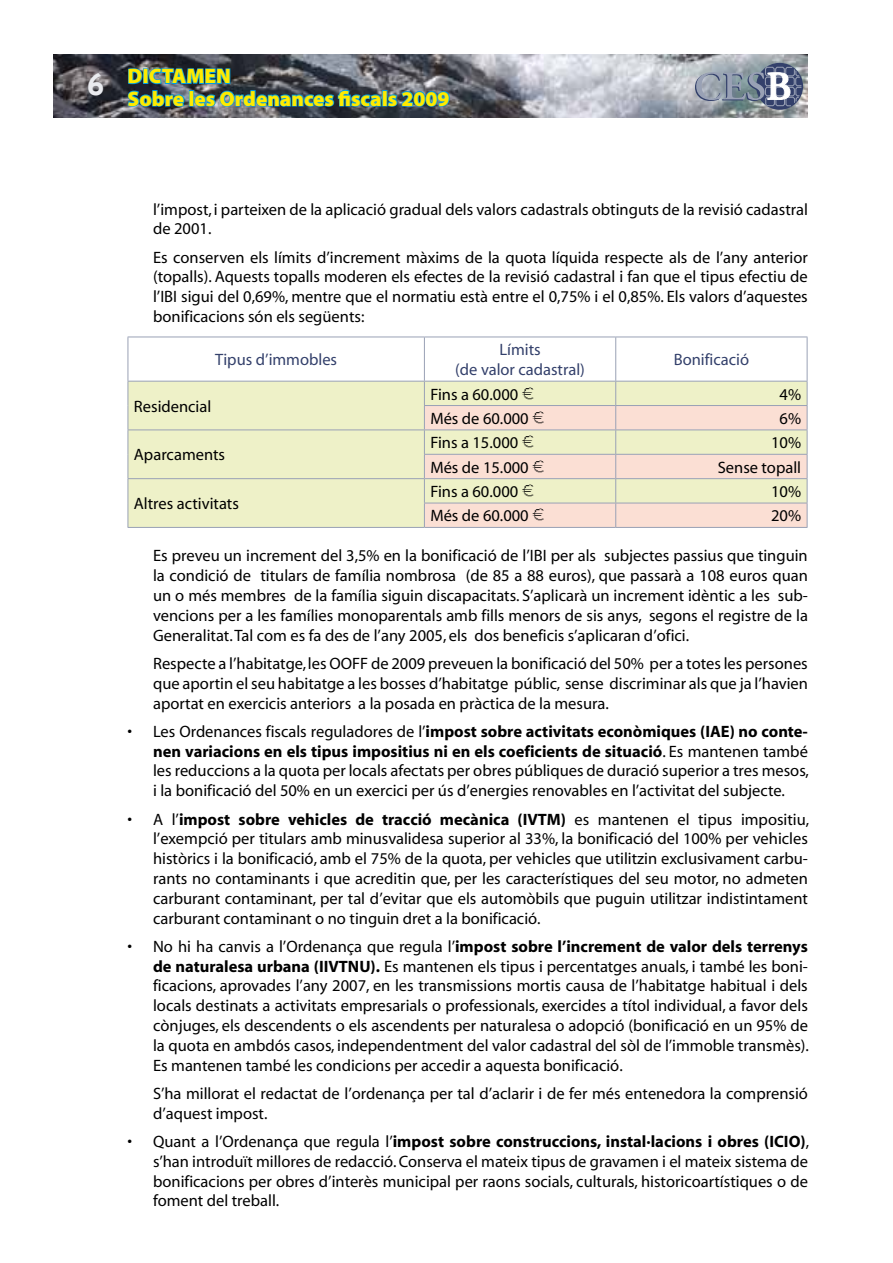
<style>
.page{position:relative;width:893px;height:1263px;background:#fff}
.page>*{position:absolute;margin:0;border:0;box-sizing:border-box;transform-origin:0 0}
.t1{font:900 21px/22.5px "Myriad Pro";color:#ffeb00}
.t2{font:16.5px/19.8px "Myriad";color:#000;text-align:justify}
.t3{font:16.5px/19.8px "Myriad";color:#33406b;text-align:center}
.s1{font-family:"Triplex";font-weight:700;font-size:35.55px;color:#eaebef}
.s2{font-family:"Euro Collection"}
.s3{font-weight:700}
</style>
<div class="page">
<img style="left:53px;top:54px;width:755px;height:64px">
<div style="left:756px;top:63px;width:47px;height:47px;background:#33406b;border-radius:50%"></div>
<svg style="left:695px;top:66px;width:107px;height:41px;background:#8691a2"></svg>
<svg style="left:126px;top:54px;width:324px;height:64px;background:#435d6d"></svg>
<div style="left:129px;top:382px;width:678px;height:145px;background:#eef1c8"></div>
<svg style="left:425px;top:406px;width:382px;height:121px;background:#f4e5ce"></svg>
<hr style="left:128px;top:337px;width:296px;height:1px;background:#99a1b5">
<hr style="left:128px;top:337px;width:1px;height:44px;background:#99a1b5">
<hr style="left:424px;top:337px;width:192px;height:1px;background:#99a1b5">
<hr style="left:424px;top:337px;width:1px;height:44px;background:#99a1b5">
<hr style="left:616px;top:337px;width:191px;height:1px;background:#99a1b5">
<hr style="left:615px;top:337px;width:1px;height:44px;background:#99a1b5">
<hr style="left:807px;top:337px;width:1px;height:44px;background:#99a1b5">
<hr style="left:128px;top:381px;width:296px;height:1px;background:#99a1b5">
<hr style="left:424px;top:381px;width:192px;height:1px;background:#99a1b5">
<hr style="left:616px;top:381px;width:191px;height:1px;background:#99a1b5">
<hr style="left:424px;top:405px;width:192px;height:1px;background:#99a1b5">
<hr style="left:616px;top:405px;width:191px;height:1px;background:#99a1b5">
<hr style="left:128px;top:429px;width:296px;height:1px;background:#99a1b5">
<hr style="left:424px;top:429px;width:192px;height:1px;background:#99a1b5">
<hr style="left:616px;top:429px;width:191px;height:1px;background:#99a1b5">
<hr style="left:424px;top:454px;width:192px;height:1px;background:#99a1b5">
<hr style="left:616px;top:454px;width:191px;height:1px;background:#99a1b5">
<hr style="left:128px;top:478px;width:296px;height:1px;background:#99a1b5">
<hr style="left:424px;top:478px;width:192px;height:1px;background:#99a1b5">
<hr style="left:616px;top:478px;width:191px;height:1px;background:#99a1b5">
<svg style="left:128px;top:381px;width:1px;height:146px"></svg>
<hr style="left:424px;top:503px;width:192px;height:1px;background:#99a1b5">
<svg style="left:424px;top:381px;width:1px;height:146px"></svg>
<hr style="left:616px;top:503px;width:191px;height:1px;background:#99a1b5">
<svg style="left:615px;top:381px;width:1px;height:146px"></svg>
<svg style="left:807px;top:381px;width:1px;height:146px"></svg>
<hr style="left:128px;top:527px;width:296px;height:1px;background:#99a1b5">
<hr style="left:424px;top:527px;width:192px;height:1px;background:#99a1b5">
<hr style="left:616px;top:527px;width:191px;height:1px;background:#99a1b5">
<p class="t1" style="left:128px;top:65px;width:324px;text-indent:-40px"><span class="s1">6</span> DICTAMEN<br>Sobre les Ordenances fiscals 2009</p>
<p class="t2" style="left:153px;top:200px;width:656px">l’impost, i parteixen de la aplicació gradual dels valors cadastrals obtinguts de la revisió cadastral de 2001.</p>
<p class="t2" style="left:153px;top:248px;width:656px">Es conserven els límits d’increment màxims de la quota líquida respecte als de l’any anterior (topalls). Aquests topalls moderen els efectes de la revisió cadastral i fan que el tipus efectiu de l’IBI sigui del 0,69%, mentre que el normatiu està entre el 0,75% i el 0,85%. Els valors d’aquestes bonificacions són els següents:</p>
<p class="t3" style="left:215px;top:351px;width:123px">Tipus d’immobles</p>
<p class="t3" style="left:455px;top:341px;width:131px">Límits<br>(de valor cadastral)</p>
<p class="t3" style="left:674px;top:351px;width:77px">Bonificació</p>
<p class="t2" style="left:134px;top:397px;width:79px">Residencial</p>
<p class="t2" style="left:430px;top:385px;width:105px">Fins a 60.000 <span class="s2">E</span></p>
<p class="t2" style="left:780px;top:385px;width:23px">4%</p>
<p class="t2" style="left:430px;top:409px;width:115px">Més de 60.000 <span class="s2">E</span></p>
<p class="t2" style="left:780px;top:409px;width:23px">6%</p>
<p class="t2" style="left:134px;top:446px;width:93px">Aparcaments</p>
<p class="t2" style="left:430px;top:434px;width:105px">Fins a 15.000 <span class="s2">E</span></p>
<p class="t2" style="left:771px;top:434px;width:31px">10%</p>
<p class="t2" style="left:430px;top:458px;width:115px">Més de 15.000 <span class="s2">E</span></p>
<p class="t2" style="left:718px;top:458px;width:85px">Sense topall</p>
<p class="t2" style="left:430px;top:482px;width:105px">Fins a 60.000 <span class="s2">E</span></p>
<p class="t2" style="left:771px;top:482px;width:31px">10%</p>
<p class="t2" style="left:430px;top:507px;width:115px">Més de 60.000 <span class="s2">E</span></p>
<p class="t2" style="left:771px;top:507px;width:31px">20%</p>
<p class="t2" style="left:153px;top:547px;width:656px">Es preveu un increment del 3,5% en la bonificació de l’IBI per als subjectes passius que tinguin la condició de titulars de família nombrosa (de 85 a 88 euros), que passarà a 108 euros quan un o més membres de la família siguin discapacitats. S’aplicarà un increment idèntic a les sub&shy;vencions per a les famílies monoparentals amb fills menors de sis anys, segons el registre de la Generalitat. Tal com es fa des de l’any 2005, els dos beneficis s’aplicaran d’ofici.</p>
<p class="t2" style="left:153px;top:654px;width:656px">Respecte a l’habitatge, les OOFF de 2009 preveuen la bonificació del 50% per a totes les persones que aportin el seu habitatge a les bosses d’habitatge públic, sense discriminar als que ja l’havien aportat en exercicis anteriors a la posada en pràctica de la mesura.</p>
<p class="t2" style="left:153px;top:722px;width:657px;text-indent:-26px">• Les Ordenances fiscals reguladores de l’<span class="s3">impost sobre activitats econòmiques (IAE) no conte&shy;nen variacions en els tipus impositius ni en els coeficients de situació</span>. Es mantenen també les reduccions a la quota per locals afectats per obres públiques de duració superior a tres mesos, i la bonificació del 50% en un exercici per ús d’energies renovables en l’activitat del subjecte.</p>
<p class="t2" style="left:153px;top:810px;width:657px;text-indent:-26px">• A l’<span class="s3">impost sobre vehicles de tracció mecànica (IVTM)</span> es mantenen el tipus impositiu, l’exempció per titulars amb minusvalidesa superior al 33%, la bonificació del 100% per vehicles històrics i la bonificació, amb el 75% de la quota, per vehicles que utilitzin exclusivament carbu&shy;rants no contaminants i que acreditin que, per les característiques del seu motor, no admeten carburant contaminant, per tal d’evitar que els automòbils que puguin utilitzar indistintament carburant contaminant o no tinguin dret a la bonificació.</p>
<p class="t2" style="left:153px;top:937px;width:657px;text-indent:-25px">• No hi ha canvis a l’Ordenança que regula l’<span class="s3">impost sobre l’increment de valor dels terrenys de naturalesa urbana (IIVTNU).</span> Es mantenen els tipus i percentatges anuals, i també les boni&shy;ficacions, aprovades l’any 2007, en les transmissions mortis causa de l’habitatge habitual i dels locals destinats a activitats empresarials o professionals, exercides a títol individual, a favor dels cònjuges, els descendents o els ascendents per naturalesa o adopció (bonificació en un 95% de la quota en ambdós casos, independentment del valor cadastral del sòl de l’immoble transmès).<br>Es mantenen també les condicions per accedir a aquesta bonificació.</p>
<p class="t2" style="left:153px;top:1084px;width:656px">S’ha millorat el redactat de l’ordenança per tal d’aclarir i de fer més entenedora la comprensió d’aquest impost.</p>
<p class="t2" style="left:153px;top:1132px;width:657px;text-indent:-26px">• Quant a l’Ordenança que regula l’<span class="s3">impost sobre construccions, instal·lacions i obres (ICIO)</span>, s’han introduït millores de redacció. Conserva el mateix tipus de gravamen i el mateix sistema de bonificacions per obres d’interès municipal per raons socials, culturals, historicoartístiques o de foment del treball.</p>
<p class="t2" style="left:134px;top:494px;width:106px">Altres activitats</p>
</div>
